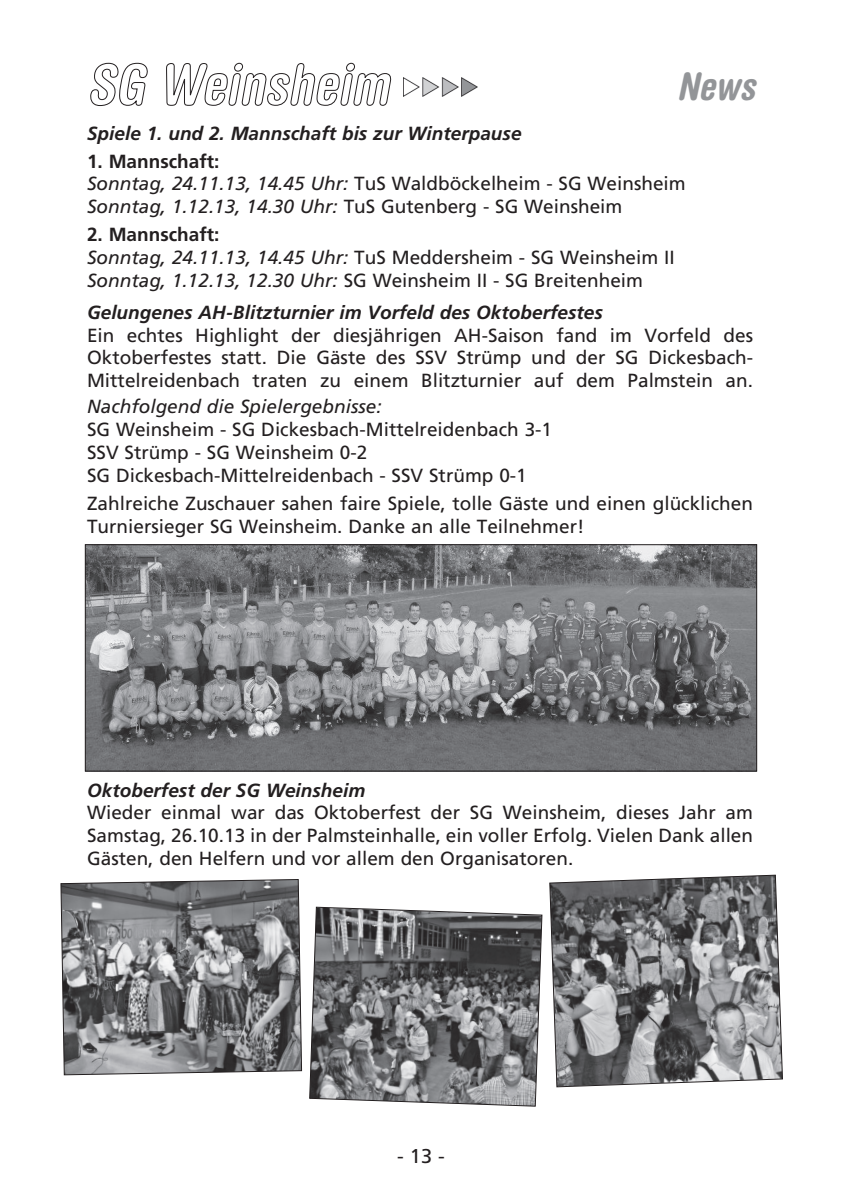
<style>
.page{position:relative;width:842px;height:1191px;background:#fff}
.page>*{position:absolute;margin:0;border:0;box-sizing:border-box;transform-origin:0 0}
.t1{font:italic 700 condensed 38px "Helvetica Rounded";color:#939598}
.t2{font:20px "Frutiger";color:#231f20}
.t3{font:19px/22.8px "Frutiger";color:#231f20}
.t4{font:italic 700 19px "Frutiger";color:#231f20}
.t5{font:italic 19px "Frutiger";color:#231f20}
.s1{font-weight:700}
.s2{font-style:italic}
</style>
<div class="page">
<svg style="left:309px;top:906px;width:233px;height:200px;background:#77787a"></svg>
<svg style="left:90px;top:63px;width:58px;height:43px"></svg>
<svg style="left:166px;top:62px;width:225px;height:44px"></svg>
<img style="left:403px;top:78px;width:75px;height:19px">
<img style="left:87px;top:546px;width:668px;height:223px">
<div style="left:85px;top:544px;width:672px;height:227px;border:1px solid #231f20"></div>
<svg style="left:60px;top:879px;width:242px;height:196px;background:#858688"></svg>
<svg style="left:549px;top:874px;width:234px;height:213px;background:#858588"></svg>
<h1 class="t1" style="left:677px;top:63px;width:80px">News</h1>
<p class="t4" style="left:87px;top:122px;width:436px">Spiele 1. und 2. Mannschaft bis zur Winterpause</p>
<p class="t3" style="left:87px;top:149px;width:600px"><span class="s1">1. Mannschaft:<br></span><span class="s2">Sonntag, 24.11.13, 14.45 Uhr:</span> TuS Waldböckelheim - SG Weinsheim<br><span class="s2">Sonntag, 1.12.13, 14.30 Uhr:</span> TuS Gutenberg - SG Weinsheim</p>
<p class="t3" style="left:87px;top:223px;width:589px"><span class="s1">2. Mannschaft:<br></span><span class="s2">Sonntag, 24.11.13, 14.45 Uhr:</span> TuS Meddersheim - SG Weinsheim II<br><span class="s2">Sonntag, 1.12.13, 12.30 Uhr:</span> SG Weinsheim II - SG Breitenheim</p>
<p class="t4" style="left:87px;top:301px;width:517px">Gelungenes AH-Blitzturnier im Vorfeld des Oktoberfestes</p>
<p class="t3" style="left:87px;top:323px;width:667px;text-align:justify">Ein echtes Highlight der diesjährigen AH-Saison fand im Vorfeld des Oktoberfestes statt. Die Gäste des SSV Strümp und der SG Dickesbach-Mittelreidenbach traten zu einem Blitzturnier auf dem Palmstein an.</p>
<p class="t5" style="left:87px;top:395px;width:296px">Nachfolgend die Spielergebnisse:</p>
<p class="t3" style="left:87px;top:418px;width:467px">SG Weinsheim - SG Dickesbach-Mittelreidenbach 3-1<br>SSV Strümp - SG Weinsheim 0-2<br>SG Dickesbach-Mittelreidenbach - SSV Strümp 0-1</p>
<p class="t3" style="left:87px;top:491px;width:667px">Zahlreiche Zuschauer sahen faire Spiele, tolle Gäste und einen glücklichen<br>Turniersieger SG Weinsheim. Danke an alle Teilnehmer!</p>
<p class="t4" style="left:87px;top:779px;width:280px">Oktoberfest der SG Weinsheim</p>
<p class="t3" style="left:87px;top:801px;width:668px;text-align:justify">Wieder einmal war das Oktoberfest der SG Weinsheim, dieses Jahr am Samstag, 26.10.13 in der Palmsteinhalle, ein voller Erfolg. Vielen Dank allen Gästen, den Helfern und vor allem den Organisatoren.</p>
<p class="t2" style="left:397px;top:1144px;width:49px">- 13 -</p>
</div>
